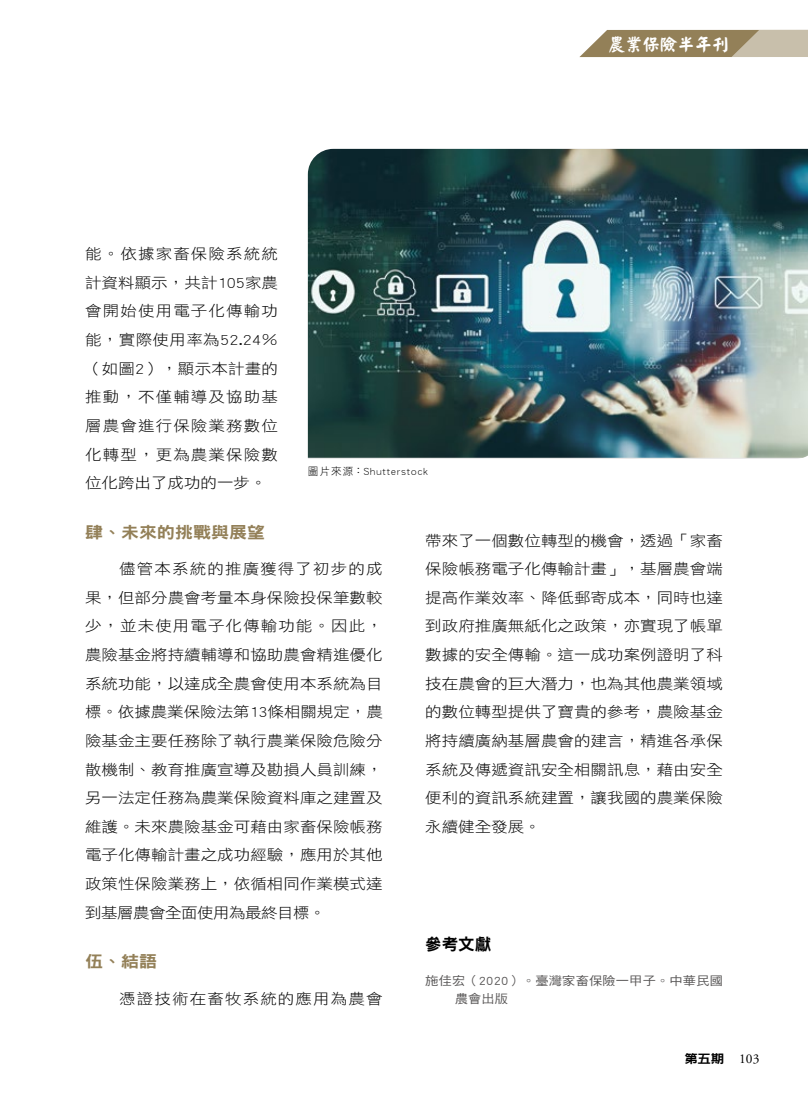
<style>
.page{position:relative;width:808px;height:1106px;background:#fff}
.page>*{position:absolute;margin:0;border:0;box-sizing:border-box;transform-origin:0 0}
.t1{font:18px "DF Yan Kai Std W7";letter-spacing:-.035em;color:#fff}
.t2{font:16.5px "DF Hei Std W9";color:#000}
.t3{font:16.2px "DF Hei Std W9";color:#938058;scale:1.11 1}
.t4{font:14.85px/28.7px "DF Hei Std W3";color:#000;text-align:justify;scale:1.11 1}
.t5{font:14.85px "DF Hei Std W3";letter-spacing:.07em;color:#000;scale:1.11 1}
.t6{font:12.15px/18px "DF Hei Std W5";letter-spacing:.015em;color:#595757;scale:1.09 1}
.t7{font:12.15px "DF Hei Std W9";color:#000;scale:1.11 1}
.t8{font:10.65px "DF Hei Std W3";letter-spacing:.1em;color:#000}
.s1{font-family:"Adobe Garamond Pro";font-size:13.5px}
</style>
<div class="page">
<img style="left:308px;top:149px;width:500px;height:309px">
<svg style="left:579px;top:30px;width:229px;height:27px;background:#a89979"></svg>
<p class="t1" style="left:608px;top:35px;width:124px">農業保險半年刊</p>
<p class="t4" style="left:85px;top:239px;width:175px">能。依據家畜保險系統統計資料顯示，共計105家農會開始使用電子化傳輸功能，實際使用率為52.24％（如圖2），顯示本計畫的推動，不僅輔導及協助基層農會進行保險業務數位化轉型，更為農業保險數位化跨出了成功的一步。</p>
<p class="t3" style="left:85px;top:523px;width:164px">肆、未來的挑戰與展望</p>
<p class="t4" style="left:85px;top:554px;width:270px;text-indent:34px">儘管本系統的推廣獲得了初步的成果，但部分農會考量本身保險投保筆數較少，並未使用電子化傳輸功能。因此，農險基金將持續輔導和協助農會精進優化系統功能，以達成全農會使用本系統為目標。依據農業保險法第13條相關規定，農險基金主要任務除了執行農業保險危險分散機制、教育推廣宣導及勘損人員訓練，另一法定任務為農業保險資料庫之建置及維護。未來農險基金可藉由家畜保險帳務電子化傳輸計畫之成功經驗，應用於其他政策性保險業務上，依循相同作業模式達到基層農會全面使用為最終目標。</p>
<p class="t3" style="left:85px;top:952px;width:66px">伍、結語</p>
<p class="t5" style="left:119px;top:990px;width:239px">憑證技術在畜牧系統的應用為農會</p>
<p class="t8" style="left:308px;top:465px;width:121px">圖片來源：Shutterstock</p>
<p class="t4" style="left:425px;top:525px;width:270px">帶來了一個數位轉型的機會，透過「家畜保險帳務電子化傳輸計畫」，基層農會端提高作業效率、降低郵寄成本，同時也達到政府推廣無紙化之政策，亦實現了帳單數據的安全傳輸。這一成功案例證明了科技在農會的巨大潛力，也為其他農業領域的數位轉型提供了寶貴的參考，農險基金將持續廣納基層農會的建言，精進各承保系統及傳遞資訊安全相關訊息，藉由安全便利的資訊系統建置，讓我國的農業保險永續健全發展。</p>
<p class="t2" style="left:425px;top:935px;width:67px">參考文獻</p>
<p class="t6" style="left:455px;top:971px;width:247px;text-indent:-30px">施佳宏（2020）。臺灣家畜保險一甲子。中華民國農會出版</p>
<p class="t7" style="left:684px;top:1051px;width:69px">第五期 <span class="s1">103</span></p>
</div>
